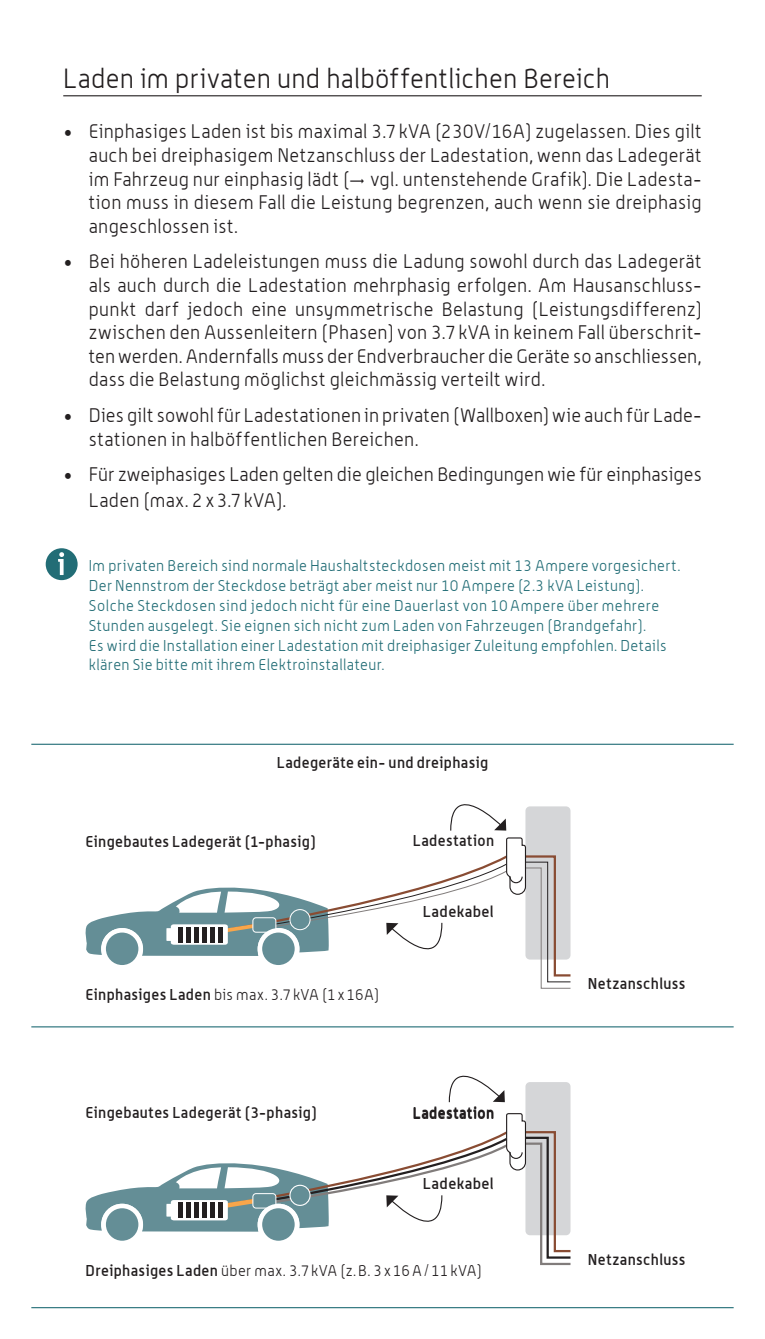
<style>
.page{position:relative;width:765px;height:1339px;background:#fff}
.page>*{position:absolute;margin:0;border:0;box-sizing:border-box;transform-origin:0 0}
.t1{font:300 27px "Alwyn";letter-spacing:.01em;color:#231f20}
.t2{font:300 19.12px/23.6px "Alwyn";letter-spacing:.015em;color:#231f20;text-align:justify}
.t3{font:300 15.3px/19.8px "Alwyn";letter-spacing:.03em;color:#226d76}
.t4{font:500 15.3px "Alwyn";letter-spacing:.025em;color:#231f20}
.t5{font:300 15.3px "Alwyn";letter-spacing:.025em;color:#231f20}
.s1{font-weight:500}
</style>
<div class="page">
<hr style="left:31px;top:1306px;width:702px;height:1px;background:#226d76">
<hr style="left:31px;top:743px;width:702px;height:1px;background:#226d76">
<hr style="left:31px;top:1026px;width:702px;height:1px;background:#226d76">
<svg style="left:85px;top:804px;width:486px;height:184px"></svg>
<hr style="left:178px;top:926px;width:4px;height:16px;background:#231f20">
<hr style="left:186px;top:926px;width:4px;height:16px;background:#231f20">
<div style="left:194px;top:926px;width:5px;height:16px;background:#231f20"></div>
<div style="left:202px;top:926px;width:5px;height:16px;background:#231f20"></div>
<div style="left:210px;top:926px;width:5px;height:16px;background:#231f20"></div>
<div style="left:218px;top:926px;width:5px;height:16px;background:#231f20"></div>
<div style="left:290px;top:909px;width:20px;height:20px;background:#648e96;border-radius:50%"></div>
<div style="left:289px;top:909px;width:21px;height:21px;border:1px solid #fff;border-radius:50%"></div>
<svg style="left:104px;top:930px;width:37px;height:37px"></svg>
<div style="left:101px;top:928px;width:42px;height:41px;border:4px solid #fff;border-radius:50%"></div>
<div style="left:253px;top:917px;width:23px;height:15px;background:#648e96;border-radius:3px"></div>
<div style="left:252px;top:917px;width:24px;height:15px;border:1px solid #fff;border-radius:3px"></div>
<svg style="left:260px;top:930px;width:37px;height:37px"></svg>
<div style="left:257px;top:928px;width:42px;height:41px;border:4px solid #fff;border-radius:50%"></div>
<hr style="left:63px;top:95px;width:638px;height:1px;background:#231f20">
<svg style="left:448px;top:1075px;width:56px;height:28px"></svg>
<div style="left:525px;top:1081px;width:45px;height:154px;background:#d5d6d8;border-radius:4px"></div>
<svg style="left:85px;top:1112px;width:486px;height:153px"></svg>
<div style="left:46px;top:548px;width:32px;height:32px;background:#226d76;border-radius:50%"></div>
<svg style="left:58px;top:552px;width:6px;height:23px"></svg>
<h1 class="t1" style="left:63px;top:63px;width:548px">Laden im privaten und halböffentlichen Bereich</h1>
<p class="t2" style="left:89px;top:119px;width:614px;text-indent:-26px">• Einphasiges Laden ist bis maximal 3.7kVA (230V/16A) zugelassen. Dies gilt auch bei dreiphasigem Netzanschluss der Ladestation, wenn das Ladegerät im Fahrzeug nur einphasig lädt ( vgl. untenstehende Grafik). Die Ladesta&shy;tion muss in diesem Fall die Leistung begrenzen, auch wenn sie dreiphasig angeschlossen ist.</p>
<p class="t2" style="left:89px;top:249px;width:614px;text-indent:-26px">• Bei höheren Ladeleistungen muss die Ladung sowohl durch das Ladegerät als auch durch die Ladestation mehrphasig erfolgen. Am Hausanschluss&shy;punkt darf jedoch eine unsymmetrische Belastung (Leistungsdifferenz) zwischen den Aussenleitern (Phasen) von 3.7kVA in keinem Fall überschrit&shy;ten werden. Andernfalls muss der Endverbraucher die Geräte so anschliessen, dass die Belastung möglichst gleichmässig verteilt wird.</p>
<p class="t2" style="left:89px;top:403px;width:614px;text-indent:-26px">• Dies gilt sowohl für Ladestationen in privaten (Wallboxen) wie auch für Lade&shy;stationen in halböffentlichen Bereichen.</p>
<p class="t2" style="left:89px;top:461px;width:614px;line-height:25.9px;text-indent:-26px">• Für zweiphasiges Laden gelten die gleichen Bedingungen wie für einphasiges<br>Laden (max. 2x3.7kVA).</p>
<p class="t3" style="left:89px;top:555px;width:593px">Im privaten Bereich sind normale Haushaltsteckdosen meist mit 13 Ampere vorgesichert.<br>Der Nennstrom der Steckdose beträgt aber meist nur 10 Ampere (2.3 kVA Leistung).<br>Solche Steckdosen sind jedoch nicht für eine Dauerlast von 10Ampere über mehrere Stunden ausgelegt. Sie eignen sich nicht zum Laden von Fahrzeugen (Brandgefahr).<br>Es wird die Installation einer Ladestation mit dreiphasiger Zuleitung empfohlen. Details klären Sie bitte mit ihrem Elektroinstallateur.</p>
<p class="t4" style="left:276px;top:753px;width:213px">Ladegeräte ein- und dreiphasig</p>
<p class="t4" style="left:86px;top:832px;width:231px">Eingebautes Ladegerät (1-phasig)</p>
<p class="t5" style="left:86px;top:985px;width:295px"><span class="s1">Einphasiges Laden</span> bis max. 3.7kVA (1x16A)</p>
<p class="t4" style="left:412px;top:831px;width:83px">Ladestation</p>
<p class="t4" style="left:422px;top:901px;width:72px">Ladekabel</p>
<p class="t4" style="left:86px;top:1103px;width:232px">Eingebautes Ladegerät (3-phasig)</p>
<p class="t4" style="left:412px;top:1103px;width:83px">Ladestation</p>
<p class="t4" style="left:422px;top:1174px;width:72px">Ladekabel</p>
<p class="t5" style="left:86px;top:1261px;width:397px"><span class="s1">Dreiphasiges Laden</span> über max. 3.7kVA (z.B. 3x16A/11kVA)</p>
<p class="t4" style="left:587px;top:973px;width:99px">Netzanschluss</p>
<p class="t4" style="left:587px;top:1249px;width:99px">Netzanschluss</p>
</div>
